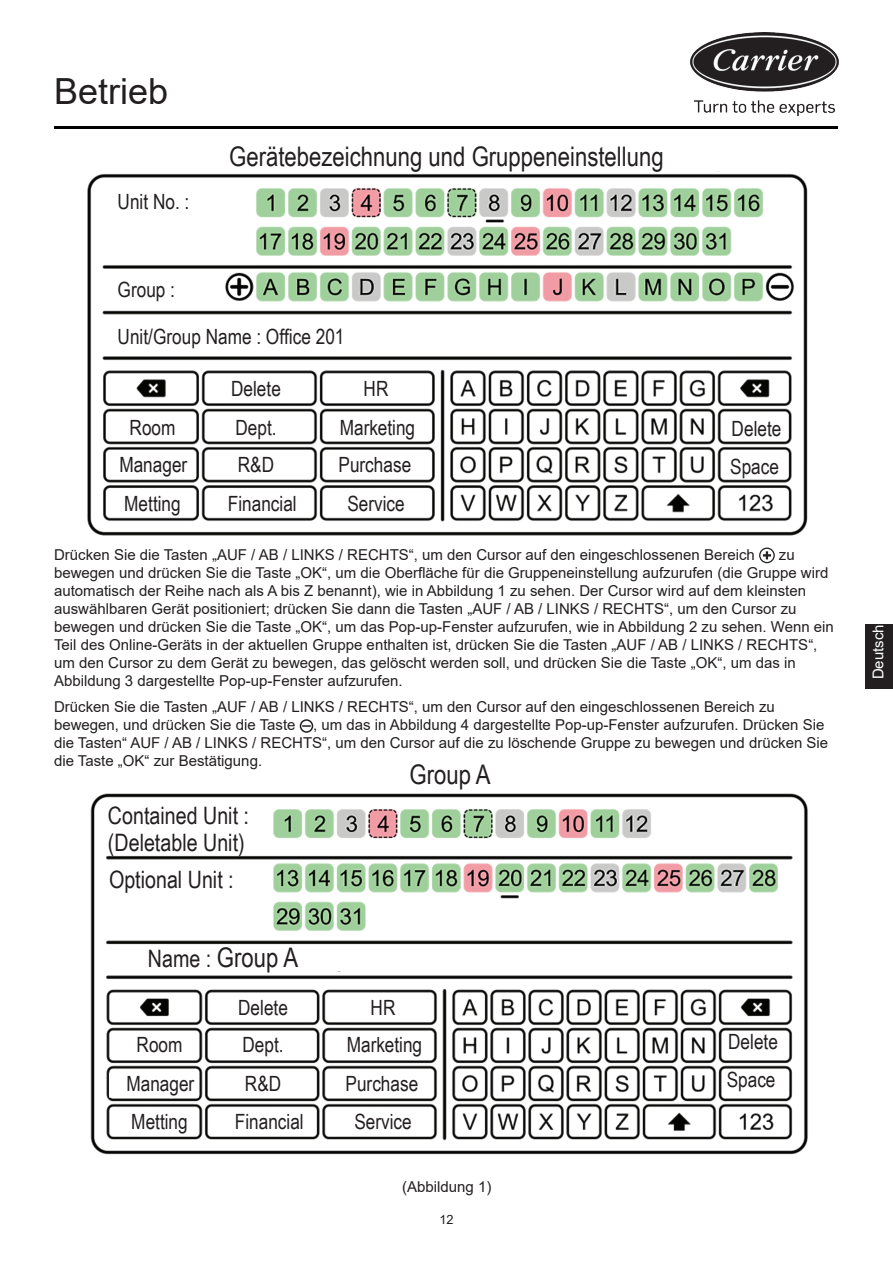
<style>
.page{position:relative;width:893px;height:1263px;background:#fff}
.page>*{position:absolute;margin:0;border:0;box-sizing:border-box;transform-origin:0 0}
.t1{font:36px "Arial";color:#231f20}
.t2{font:27px "Arial Narrow";color:#231f20}
.t3{font:24px "Arial Narrow";color:#231f20}
.t4{font:21px "Arial Narrow";color:#231f20}
.t5{font:15px/18px "Arial";color:#231f20}
.t6{font:15px "Arial";color:#fff}
.t7{font:12.75px "Arial";color:#231f20}
.s1{font-size:24px}
</style>
<div class="page">
<img style="left:690px;top:32px;width:149px;height:84px">
<hr style="left:54px;top:127px;width:783px;height:2px;background:#000">
<div style="left:865px;top:624px;width:28px;height:64px;background:#231f20"></div>
<div style="left:759px;top:548px;width:16px;height:15px;border:1px solid #231f20;border-radius:50%"></div>
<svg style="left:763px;top:551px;width:8px;height:9px"></svg>
<svg style="left:303px;top:725px;width:7px;height:2px"></svg>
<div style="left:300px;top:719px;width:13px;height:14px;border:2px solid #231f20;border-radius:50%"></div>
<img style="left:87px;top:171px;width:721px;height:365px">
<img style="left:90px;top:793px;width:718px;height:362px">
<p class="t1" style="left:54px;top:66px;width:116px">Betrieb</p>
<p class="t4" style="left:118px;top:186px;width:73px">Unit No. :</p>
<p class="t2" style="left:229px;top:137px;width:436px">Gerätebezeichnung und Gruppeneinstellung</p>
<p class="t4" style="left:118px;top:274px;width:59px">Group :</p>
<p class="t4" style="left:118px;top:321px;width:228px">Unit/Group Name : Office 201</p>
<p class="t4" style="left:231px;top:373px;width:51px">Delete</p>
<p class="t4" style="left:364px;top:373px;width:26px">HR</p>
<p class="t4" style="left:130px;top:412px;width:47px">Room</p>
<p class="t4" style="left:235px;top:412px;width:43px">Dept.</p>
<p class="t4" style="left:340px;top:412px;width:77px">Marketing</p>
<p class="t4" style="left:119px;top:449px;width:69px">Manager</p>
<p class="t4" style="left:238px;top:449px;width:38px">R&amp;D</p>
<p class="t4" style="left:338px;top:449px;width:74px">Purchase</p>
<p class="t4" style="left:124px;top:488px;width:58px">Metting</p>
<p class="t4" style="left:228px;top:488px;width:70px">Financial</p>
<p class="t4" style="left:347px;top:488px;width:59px">Service</p>
<p class="t4" style="left:732px;top:413px;width:51px">Delete</p>
<p class="t4" style="left:730px;top:451px;width:50px">Space</p>
<p class="t5" style="left:54px;top:546px;width:702px">Drücken Sie die Tasten „AUF / AB / LINKS / RECHTS“, um den Cursor auf den eingeschlossenen Bereich</p>
<p class="t5" style="left:54px;top:546px;width:781px;text-indent:725px">zu bewegen und drücken Sie die Taste „OK“, um die Oberfläche für die Gruppeneinstellung aufzurufen (die Gruppe wird automatisch der Reihe nach als A bis Z benannt), wie in Abbildung 1 zu sehen. Der Cursor wird auf dem kleinsten auswählbaren Gerät positioniert; drücken Sie dann die Tasten „AUF / AB / LINKS / RECHTS“, um den Cursor zu bewegen und drücken Sie die Taste „OK“, um das Pop-up-Fenster aufzurufen, wie in Abbildung 2 zu sehen. Wenn ein Teil des Online-Geräts in der aktuellen Gruppe enthalten ist, drücken Sie die Tasten „AUF / AB / LINKS / RECHTS“, um den Cursor zu dem Gerät zu bewegen, das gelöscht werden soll, und drücken Sie die Taste „OK“, um das in Abbildung 3 dargestellte Pop-up-Fenster aufzurufen.</p>
<p class="t5" style="left:54px;top:697px;width:776px">Drücken Sie die Tasten „AUF / AB / LINKS / RECHTS“, um den Cursor auf den eingeschlossenen Bereich zu bewegen, und drücken Sie die Taste , um das in Abbildung 4 dargestellte Pop-up-Fenster aufzurufen. Drücken Sie die Tasten“ AUF / AB / LINKS / RECHTS“, um den Cursor auf die zu löschende Gruppe zu bewegen und drücken Sie die Taste „OK“ zur Bestätigung.</p>
<p class="t2" style="left:409px;top:755px;width:83px">Group A</p>
<p class="t3" style="left:108px;top:798px;width:143px">Contained Unit :</p>
<p class="t3" style="left:108px;top:825px;width:138px">(Deletable Unit)</p>
<p class="t3" style="left:109px;top:862px;width:126px">Optional Unit :</p>
<p class="t2" style="left:148px;top:938px;width:152px"><span class="s1">Name :</span> Group A</p>
<p class="t4" style="left:238px;top:992px;width:51px">Delete</p>
<p class="t4" style="left:371px;top:992px;width:26px">HR</p>
<p class="t4" style="left:137px;top:1029px;width:47px">Room</p>
<p class="t4" style="left:242px;top:1029px;width:43px">Dept.</p>
<p class="t4" style="left:347px;top:1029px;width:77px">Marketing</p>
<p class="t4" style="left:126px;top:1068px;width:69px">Manager</p>
<p class="t4" style="left:245px;top:1068px;width:38px">R&amp;D</p>
<p class="t4" style="left:346px;top:1068px;width:74px">Purchase</p>
<p class="t4" style="left:131px;top:1106px;width:58px">Metting</p>
<p class="t4" style="left:235px;top:1106px;width:70px">Financial</p>
<p class="t4" style="left:354px;top:1106px;width:59px">Service</p>
<p class="t5" style="left:402px;top:1177px;width:91px">(Abbildung 1)</p>
<p class="t7" style="left:439px;top:1211px;width:16px">12</p>
<p class="t4" style="left:728px;top:1026px;width:51px">Delete</p>
<p class="t4" style="left:727px;top:1064px;width:50px">Space</p>
<p class="t6" style="left:868px;top:679px;width:57px;rotate:-90deg">Deutsch</p>
</div>
